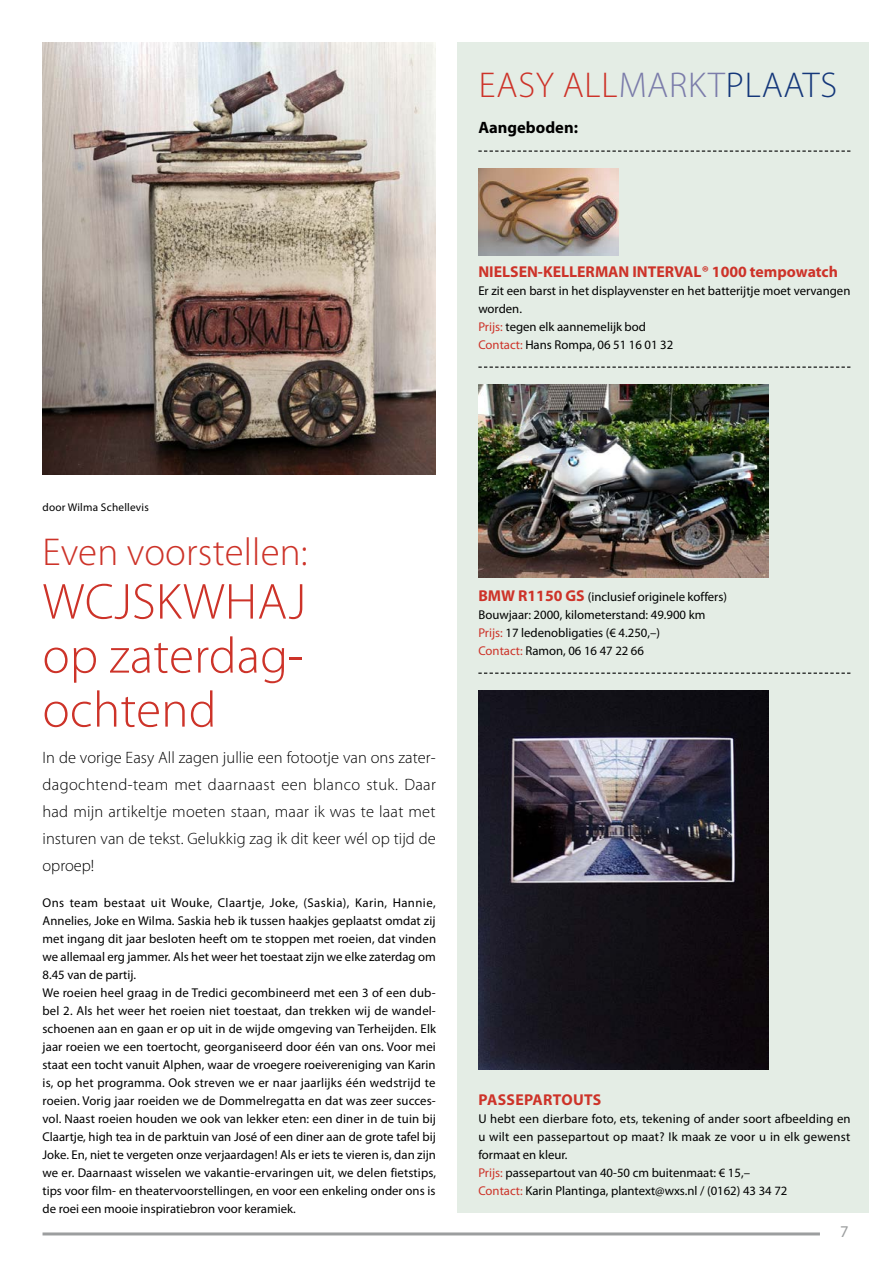
<style>
.page{position:relative;width:893px;height:1263px;background:#fff}
.page>*{position:absolute;margin:0;border:0;box-sizing:border-box;transform-origin:0 0}
.t1{font:300 51px/54px "Myriad Pro";letter-spacing:.005em;color:#cd3329;text-align:justify}
.t2{font:300 39px "Myriad Pro";letter-spacing:.005em;color:#cd3329}
.t3{font:300 36px "Myriad Pro";color:#cd3329}
.t4{font:300 36px "Myriad Pro";color:#14377a}
.t5{font:300 16.5px/27px "Myriad Pro";letter-spacing:.005em;color:#000;text-align:justify}
.t6{font:700 16.5px "Myriad Pro";color:#000}
.t7{font:16.5px "Myriad Pro";color:#9c9e9f}
.t8{font:700 15.75px "Myriad Pro";color:#cd3329}
.t9{font:12.75px/18px "Myriad Pro";letter-spacing:.005em;color:#000}
.t10{font:11.25px "Myriad Pro";letter-spacing:.02em;color:#000}
.s1{color:#7b7caa}
.s2{color:#cd3329}
.s3{font-weight:700;font-size:15.75px;color:#cd3329}
</style>
<div class="page">
<hr style="left:43px;top:1232px;width:777px;height:3px;background:#9c9e9f">
<img style="left:43px;top:43px;width:393px;height:432px">
<div style="left:457px;top:43px;width:411px;height:1170px;background:#e4ede5"></div>
<svg style="left:478px;top:151px;width:372px;height:1px"></svg>
<svg style="left:478px;top:367px;width:372px;height:1px"></svg>
<svg style="left:478px;top:673px;width:372px;height:1px"></svg>
<img style="left:478px;top:169px;width:141px;height:86px">
<img style="left:478px;top:385px;width:290px;height:193px">
<img style="left:478px;top:691px;width:290px;height:378px">
<h3 class="t3" style="left:479px;top:65px;width:189px">Easy all<span class="s1">Markt</span></h3>
<h3 class="t4" style="left:726px;top:65px;width:38px">plaats</h3>
<p class="t6" style="left:478px;top:116px;width:101px">Aangeboden:</p>
<p class="t8" style="left:478px;top:261px;width:361px">NIELSEN-KELLERMAN INTERVAL® 1000 tempowatch</p>
<p class="t9" style="left:478px;top:281px;width:374px">Er zit een barst in het displayvenster en het batterijtje moet vervangen worden.<br><span class="s2">Prijs:</span> tegen elk aannemelijk bod<br><span class="s2">Contact:</span> Hans Rompa, 06 51 16 01 32</p>
<p class="t10" style="left:43px;top:500px;width:108px">door Wilma Schellevis</p>
<h2 class="t2" style="left:43px;top:530px;width:267px">Even voorstellen:</h2>
<h1 class="t1" style="left:43px;top:575px;width:265px">WCJSKWHAJ op zaterdag&shy;ochtend</h1>
<p class="t5" style="left:43px;top:744px;width:395px">In de vorige Easy All zagen jullie een fotootje van ons zater&shy;dagochtend-team met daarnaast een blanco stuk. Daar had mijn artikeltje moeten staan, maar ik was te laat met insturen van de tekst. Gelukkig zag ik dit keer wél op tijd de oproep!</p>
<p class="t9" style="left:43px;top:893px;width:395px">Ons team bestaat uit Wouke, Claartje, Joke, (Saskia), Karin, Hannie, Annelies, Joke en Wilma. Saskia heb ik tussen haakjes geplaatst omdat zij met ingang dit jaar besloten heeft om te stoppen met roeien, dat vinden we allemaal erg jammer. Als het weer het toestaat zijn we elke zaterdag om 8.45 van de partij.<br>We roeien heel graag in de Tredici gecombineerd met een 3 of een dub&shy;bel 2. Als het weer het roeien niet toestaat, dan trekken wij de wandel&shy;schoenen aan en gaan er op uit in de wijde omgeving van Terheijden. Elk jaar roeien we een toertocht, georganiseerd door één van ons. Voor mei staat een tocht vanuit Alphen, waar de vroegere roeivereniging van Karin is, op het programma. Ook streven we er naar jaarlijks één wedstrijd te roeien. Vorig jaar roeiden we de Dommelregatta en dat was zeer succes&shy;vol. Naast roeien houden we ook van lekker eten: een diner in de tuin bij Claartje, high tea in de parktuin van José of een diner aan de grote tafel bij Joke. En, niet te vergeten onze verjaardagen! Als er iets te vieren is, dan zijn we er. Daarnaast wisselen we vakantie-ervaringen uit, we delen fietstips, tips voor film- en theatervoorstellingen, en voor een enkeling onder ons is de roei een mooie inspiratiebron voor keramiek.</p>
<p class="t9" style="left:478px;top:587px;width:250px"><span class="s3">BMW R1150 GS</span> (inclusief originele koffers)<br>Bouwjaar: 2000, kilometerstand: 49.900 km <span class="s2">Prijs:</span> 17 ledenobligaties (€ 4.250,–)<br><span class="s2">Contact:</span> Ramon, 06 16 47 22 66</p>
<p class="t8" style="left:479px;top:1089px;width:19px">Passepart</p>
<p class="t8" style="left:561px;top:1089px;width:22px">outs</p>
<p class="t9" style="left:478px;top:1109px;width:374px">U hebt een dierbare foto, ets, tekening of ander soort afbeelding en u wilt een passepartout op maat? Ik maak ze voor u in elk gewenst formaat en kleur.<br><span class="s2">Prijs:</span> passepartout van 40-50 cm buitenmaat: € 15,–<br><span class="s2">Contact:</span> Karin Plantinga, plantext@wxs.nl / (0162) 43 34 72</p>
<p class="t7" style="left:840px;top:1221px;width:10px">7</p>
</div>
